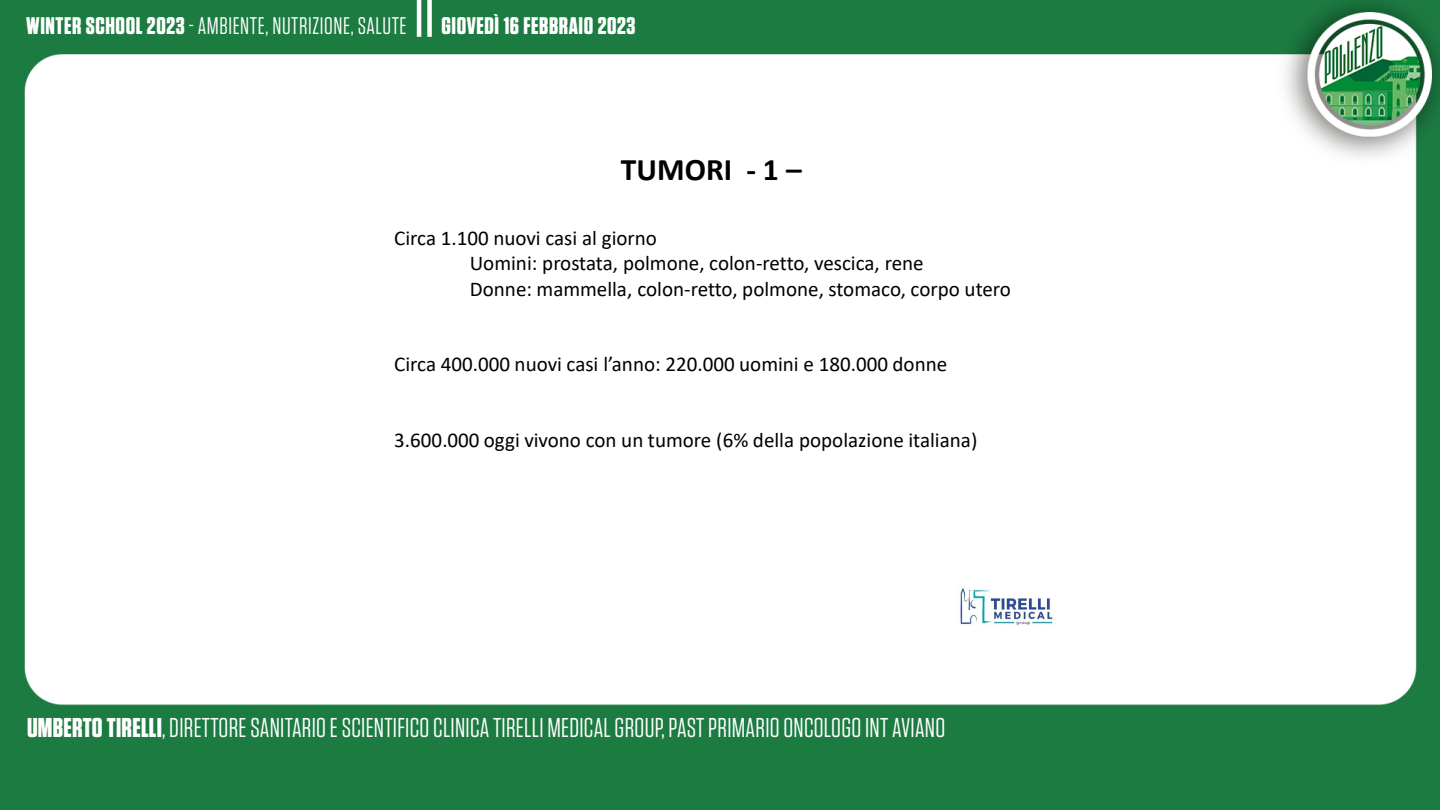
<style>
.page{position:relative;width:1440px;height:810px;background:#fff}
.page>*{position:absolute;margin:0;border:0;box-sizing:border-box;transform-origin:0 0}
.t1{font:700 31.5px "Calibri";color:#000}
.t2{font:27.15px "Tungsten";letter-spacing:.01em;color:#fff}
.t3{font:24px "Tungsten";letter-spacing:.025em;color:#fff}
.t4{font:700 24px "Tungsten";letter-spacing:.025em;color:#fff}
.t5{font:21.08px/25.2px "Calibri";color:#000}
.s1{font-weight:700}
</style>
<div class="page">
<img style="left:0;top:0;width:1440px;height:810px">
<hr style="left:417px;top:0;width:4px;height:37px;background:#fff">
<div style="left:427px;top:0;width:5px;height:37px;background:#fff"></div>
<div style="left:342px;top:95px;width:756px;height:567px;background:#fff"></div>
<img style="left:960px;top:588px;width:93px;height:37px">
<p class="t3" style="left:26px;top:14px;width:382px"><span class="s1">WINTER SCHOOL 2023</span> - AMBIENTE, NUTRIZIONE, SALUTE</p>
<p class="t4" style="left:442px;top:13px;width:195px">GIOVEDÌ 16 FEBBRAIO 2023</p>
<h1 class="t1" style="left:621px;top:147px;width:182px">TUMORI - 1 –</h1>
<p class="t5" style="left:470px;top:225px;width:543px;text-indent:-76px">Circa 1.100 nuovi casi al giorno<br>Uomini: prostata, polmone, colon-retto, vescica, rene<br>Donne: mammella, colon-retto, polmone, stomaco, corpo utero</p>
<p class="t5" style="left:394px;top:351px;width:555px">Circa 400.000 nuovi casi l’anno: 220.000 uomini e 180.000 donne</p>
<p class="t5" style="left:394px;top:427px;width:585px">3.600.000 oggi vivono con un tumore (6% della popolazione italiana)</p>
<p class="t2" style="left:27px;top:713px;width:920px"><span class="s1">UMBERTO TIRELLI</span>, DIRETTORE SANITARIO E SCIENTIFICO CLINICA TIRELLI MEDICAL GROUP, PAST PRIMARIO ONCOLOGO INT AVIANO</p>
</div>
